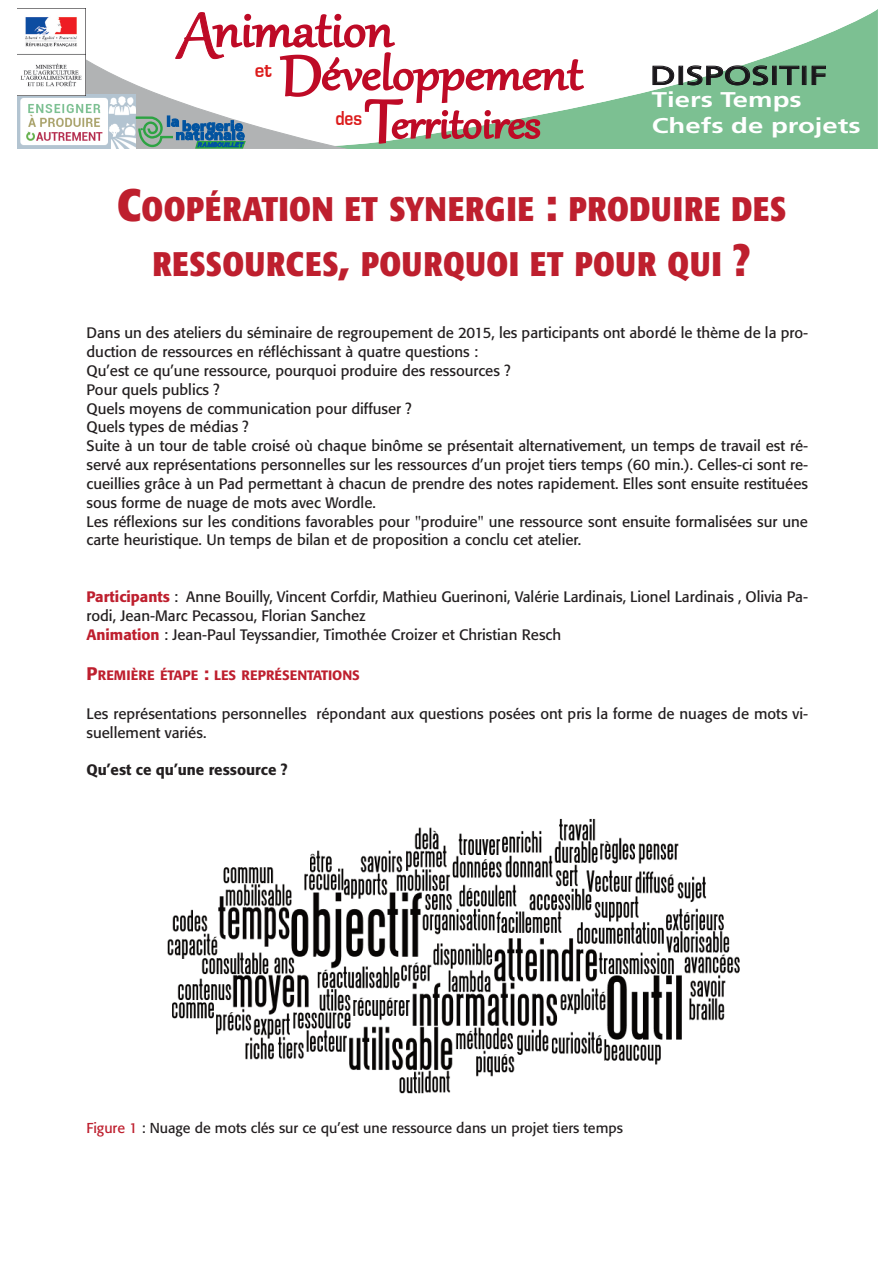
<style>
.page{position:relative;width:893px;height:1263px;background:#fff}
.page>*{position:absolute;margin:0;border:0;box-sizing:border-box;transform-origin:0 0}
.t1{font:700 condensed 33.75px/54px "Formata";letter-spacing:.02em;color:#be1f2e;text-align:center}
.t2{font:26.25px "Frutiger Roman+DHIQOP";color:#1a171b;scale:1.36 1}
.t3{font:21.3px/25.5px "Frutiger Bold+KIBZKZ";color:#fff;scale:1.29 1}
.t4{font:21px "Eurostile Bold+T42+KDYMJB";color:#dc1b1b;scale:.84 1}
.t5{font:21px "Eurostile Bold+T42+KDYMJB";color:#dc1b1b;scale:.91 1}
.t6{font:15px/18.9px "Formata";color:#231f20}
.t7{font:500 15px "Formata";color:#231f20}
.t8{font:14.25px "Formata";color:#231f20}
.t9{font:500 13.5px "Formata";color:#be1f2e}
.s1{font-size:45px}
.s2{font-weight:500;color:#be1f2e}
.s3{font-size:18px}
.s4{color:#be1f2e}
</style>
<div class="page">
<svg style="left:585px;top:9px;width:293px;height:139px;fill:#7cc092"></svg>
<svg style="left:86px;top:59px;width:50px;height:36px"></svg>
<img style="left:17px;top:95px;width:119px;height:53px">
<img style="left:17px;top:9px;width:69px;height:87px">
<svg style="left:652px;top:65px;width:23px;height:21px"></svg>
<div style="left:678px;top:66px;width:5px;height:19px;border:1px solid #1a171b"></div>
<svg style="left:686px;top:65px;width:83px;height:21px"></svg>
<div style="left:772px;top:66px;width:5px;height:19px;border:1px solid #1a171b"></div>
<svg style="left:779px;top:65px;width:21px;height:21px"></svg>
<div style="left:802px;top:66px;width:4px;height:19px;border:1px solid #1a171b"></div>
<svg style="left:811px;top:65px;width:15px;height:21px"></svg>
<svg style="left:136px;top:12px;width:449px;height:136px"></svg>
<img style="left:167px;top:818px;width:573px;height:276px">
<h3 class="t5" style="left:255px;top:59px;width:20px">et</h3>
<h2 class="t2" style="left:650px;top:65px;width:132px">DISPOSITIF</h2>
<h3 class="t4" style="left:335px;top:106px;width:34px">des</h3>
<h3 class="t3" style="left:652px;top:89px;width:164px">Tiers Temps<br>Chefs de projets</h3>
<h1 class="t1" style="left:117px;top:185px;width:671px"><span class="s1">C</span>OOPÉRATION ET SYNERGIE <span class="s1">:</span> PRODUIRE DES<br>RESSOURCES<span class="s1">,</span> POURQUOI ET POUR QUI <span class="s1">?</span></h1>
<p class="t6" style="left:87px;top:325px;width:723px">Dans un des ateliers du séminaire de regroupement de 2015, les participants ont abordé le thème de la pro&shy;duction de ressources en réfléchissant à quatre questions :<br>Qu’est ce qu’une ressource, pourquoi produire des ressources ?<br>Pour quels publics ?<br>Quels moyens de communication pour diffuser ?<br>Quels types de médias ?<br>Suite à un tour de table croisé où chaque binôme se présentait alternativement, un temps de travail est ré&shy;servé aux représentations personnelles sur les ressources d’un projet tiers temps (60 min.). Celles-ci sont re&shy;cueillies grâce à un Pad permettant à chacun de prendre des notes rapidement. Elles sont ensuite restituées sous forme de nuage de mots avec Wordle.<br>Les réflexions sur les conditions favorables pour "produire" une ressource sont ensuite formalisées sur une carte heuristique. Un temps de bilan et de proposition a conclu cet atelier.</p>
<p class="t6" style="left:87px;top:589px;width:723px"><span class="s2">Participants</span> : Anne Bouilly, Vincent Corfdir, Mathieu Guerinoni, Valérie Lardinais, Lionel Lardinais , Olivia Pa&shy;rodi, Jean-Marc Pecassou, Florian Sanchez<br><span class="s2">Animation</span> : Jean-Paul Teyssandier, Timothée Croizer et Christian Resch</p>
<p class="t9" style="left:87px;top:669px;width:275px"><span class="s3">P</span>REMIÈRE ÉTAPE <span class="s3">:</span> LES REPRÉSENTATIONS</p>
<p class="t6" style="left:87px;top:705px;width:723px">Les représentations personnelles répondant aux questions posées ont pris la forme de nuages de mots vi&shy;suellement variés.</p>
<p class="t7" style="left:87px;top:764px;width:203px">Qu’est ce qu’une ressource ?</p>
<p class="t8" style="left:87px;top:1122px;width:538px"><span class="s4">Figure 1</span> : Nuage de mots clés sur ce qu’est une ressource dans un projet tiers temps</p>
</div>
